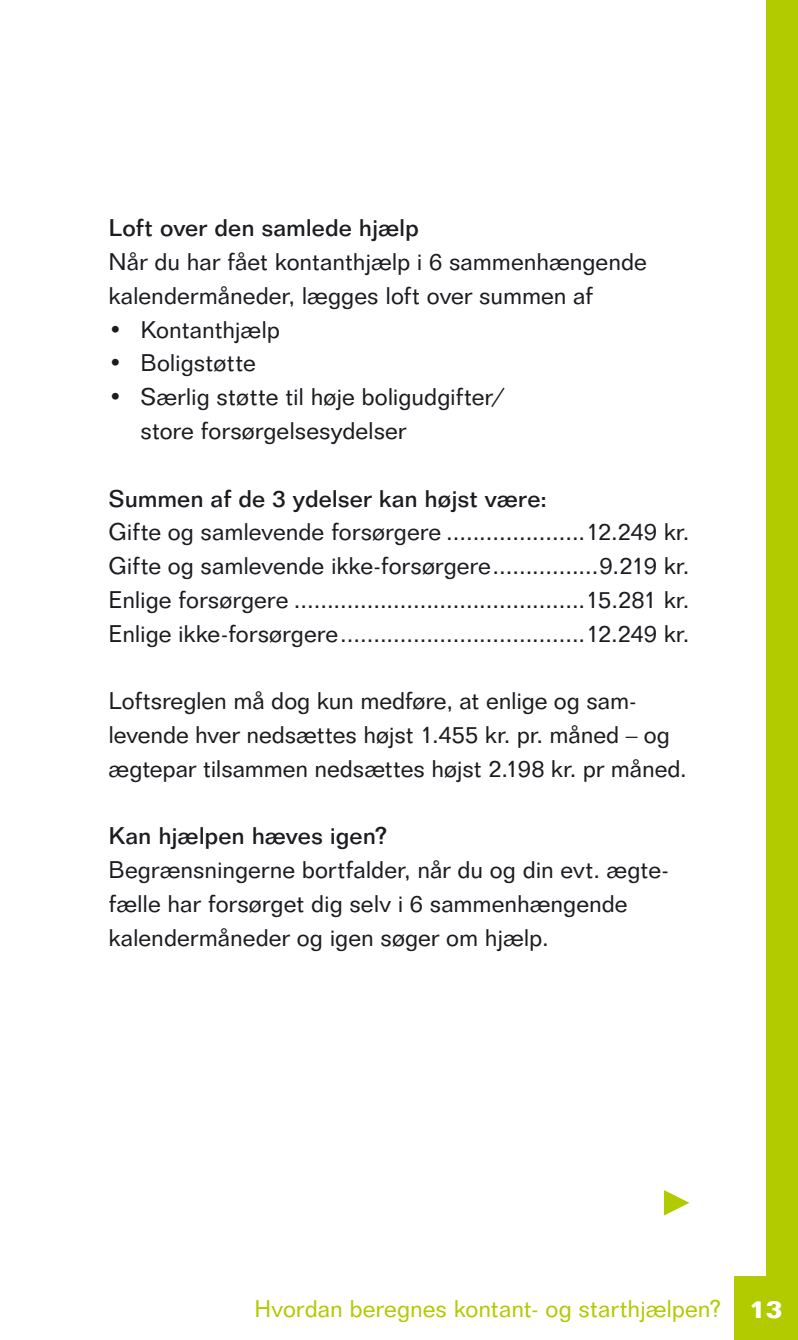
<style>
.page{position:relative;width:798px;height:1340px;background:#fff}
.page>*{position:absolute;margin:0;border:0;box-sizing:border-box;transform-origin:0 0}
.t1{font:23.62px/33.8px "Folio BT";letter-spacing:-.005em;color:#1b1c20}
.t2{font:500 23.62px "Folio BT";letter-spacing:-.005em;color:#1b1c20}
.t3{font:23.62px "Folio BT";letter-spacing:-.005em;color:#b2ca00}
.s1{font-weight:700;font-size:24.75px;color:#fff}
</style>
<div class="page">
<div style="left:765px;top:0;width:32px;height:1339px;background:#b2ca00"></div>
<div style="left:733px;top:1276px;width:64px;height:63px;background:#b2ca00"></div>
<svg style="left:663px;top:1190px;width:26px;height:25px"></svg>
<p class="t2" style="left:108px;top:214px;width:312px">Loft over den samlede hjælp</p>
<p class="t1" style="left:108px;top:245px;width:539px">Når du har fået kontanthjælp i 6 sammenhængende kalendermåneder, lægges loft over summen af</p>
<p class="t1" style="left:108px;top:312px;width:173px">• Kontanthjælp</p>
<p class="t1" style="left:108px;top:346px;width:149px">• Boligstøtte</p>
<p class="t1" style="left:140px;top:380px;width:366px;text-indent:-32px">• Særlig støtte til høje boligudgifter/ store forsørgelsesydelser</p>
<p class="t2" style="left:108px;top:484px;width:440px">Summen af de 3 ydelser kan højst være:</p>
<p class="t1" style="left:108px;top:515px;width:582px;text-align:justify">Gifte og samlevende forsørgere .....................12.249 kr.<br>Gifte og samlevende ikke-forsørgere ................9.219 kr.<br>Enlige forsørgere ............................................15.281 kr.<br>Enlige ikke-forsørgere .....................................12.249 kr.</p>
<p class="t1" style="left:108px;top:683px;width:579px">Loftsreglen må dog kun medføre, at enlige og sam&shy;levende hver nedsættes højst 1.455 kr. pr. måned – og ægtepar tilsammen nedsættes højst 2.198 kr. pr måned.</p>
<p class="t2" style="left:108px;top:821px;width:280px">Kan hjælpen hæves igen?</p>
<p class="t1" style="left:108px;top:852px;width:562px">Begrænsningerne bortfalder, når du og din evt. ægte&shy;fælle har forsørget dig selv i 6 sammenhængende kalendermåneder og igen søger om hjælp.</p>
<p class="t3" style="left:254px;top:1294px;width:529px">Hvordan beregnes kontant- og starthjælpen? <span class="s1">13</span></p>
</div>
